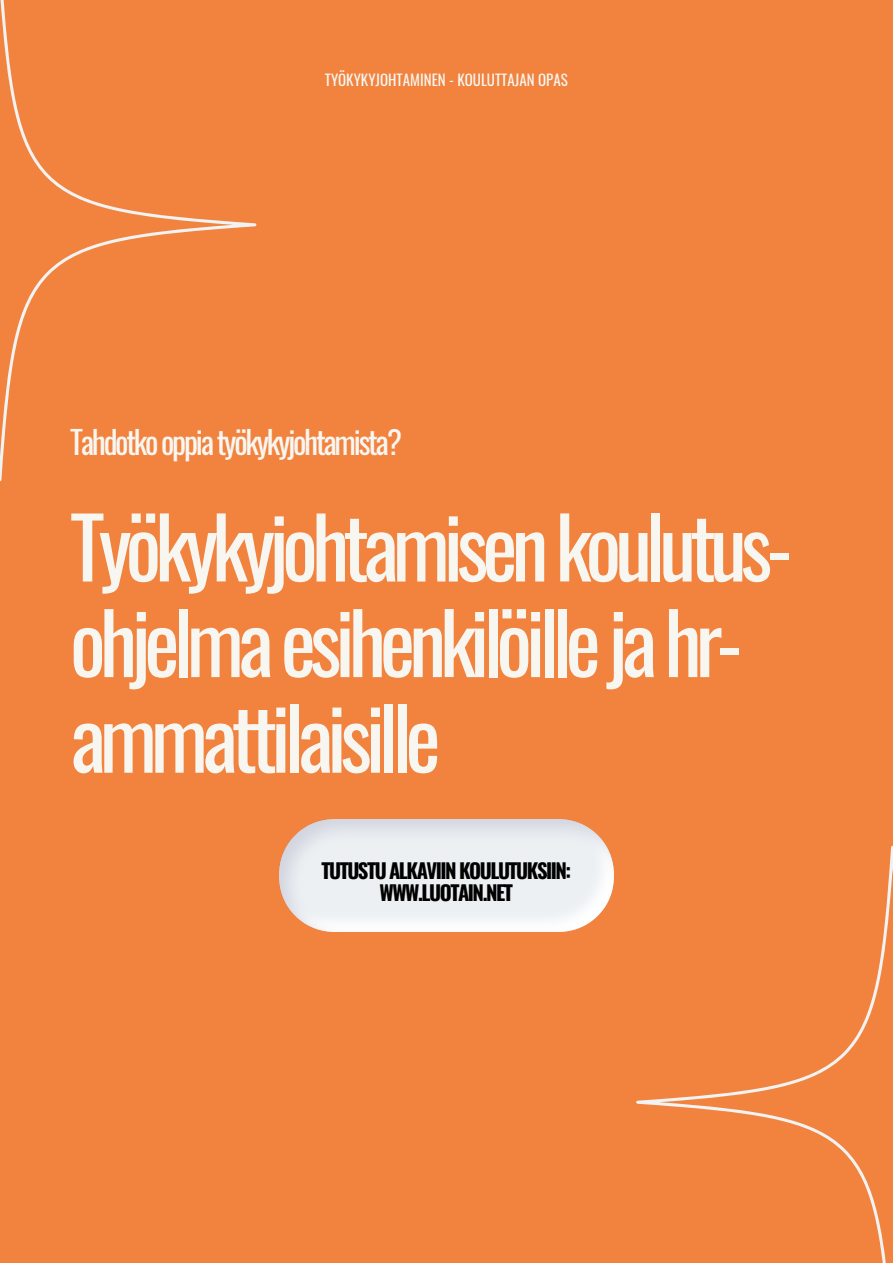
<style>
.page{position:relative;width:893px;height:1264px;background:#fff}
.page>*{position:absolute;margin:0;border:0;box-sizing:border-box;transform-origin:0 0}
.t1{font:83.85px/95.6px "Oswald";letter-spacing:-.07em;color:#f8f6f1}
.t2{font:31.5px "Oswald";letter-spacing:-.07em;color:#f8f6f1}
.t3{font:700 20.55px "Oswald";letter-spacing:-.07em;color:#000}
.t4{font:15px "Oswald";color:#f8f6f1}
</style>
<div class="page">
<div style="left:0;top:0;width:892px;height:1262px;background:#f1833e"></div>
<svg style="left:0;top:0;width:256px;height:481px"></svg>
<svg style="left:636px;top:846px;width:256px;height:416px"></svg>
<img style="left:279px;top:819px;width:334px;height:112px">
<p class="t4" style="left:325px;top:68px;width:244px">TYÖKYKYJOHTAMINEN - KOULUTTAJAN OPAS</p>
<p class="t2" style="left:70px;top:417px;width:333px">Tahdotko oppia työkykyjohtamista?</p>
<p class="t1" style="left:70px;top:496px;width:724px">Työkykyjohtamisen koulutus-</p>
<p class="t1" style="left:70px;top:591px;width:674px">ohjelma esihenkilöille ja hr&shy;ammattilaisille</p>
<p class="t3" style="left:321px;top:854px;width:251px">TUTUSTU ALKAVIIN KOULUTUKSIIN:</p>
<p class="t3" style="left:379px;top:876px;width:135px">WWW.LUOTAIN.NET</p>
</div>
